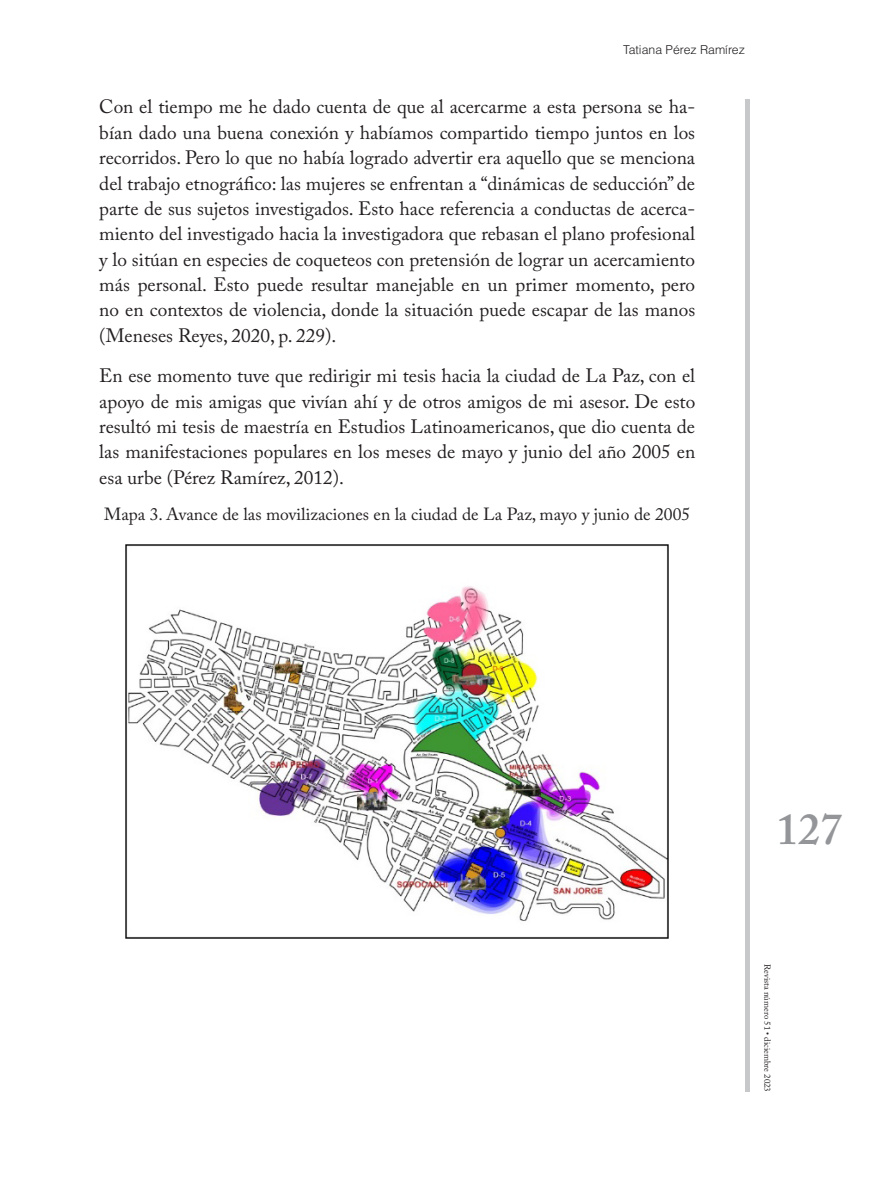
<style>
.page{position:relative;width:869px;height:1191px;background:#fff}
.page>*{position:absolute;margin:0;border:0;box-sizing:border-box;transform-origin:0 0}
.t1{font:600 43.75px "Adobe Caslon Pro";color:#939598}
.cuerpo{font:19.25px/25.4px "Adobe Caslon Pro";color:#231f20;text-align:justify}
.tituloGrafico{font:17.5px "Adobe Caslon Pro";color:#231f20}
.t2{font:300 12.25px "Helvetica LT Std";color:#231f20}
.t3{font:8.75px "Adobe Caslon Pro";color:#231f20}
</style>
<div class="page">
<div style="left:744px;top:99px;width:5px;height:992px;background:#c7c8ca"></div>
<img style="left:126px;top:545px;width:542px;height:393px">
<p class="t2" style="left:623px;top:42px;width:123px">Tatiana Pérez Ramírez</p>
<p class="cuerpo" style="left:99px;top:94px;width:597px">Con el tiempo me he dado cuenta de que al acercarme a esta persona se ha&shy;bían dado una buena conexión y habíamos compartido tiempo juntos en los recorridos. Pero lo que no había logrado advertir era aquello que se menciona del trabajo etnográfico: las mujeres se enfrentan a “dinámicas de seducción” de parte de sus sujetos investigados. Esto hace referencia a conductas de acerca&shy;miento del investigado hacia la investigadora que rebasan el plano profesional y lo sitúan en especies de coqueteos con pretensión de lograr un acercamiento más personal. Esto puede resultar manejable en un primer momento, pero no en contextos de violencia, donde la situación puede escapar de las manos (Meneses Reyes, 2020, p. 229).</p>
<p class="cuerpo" style="left:99px;top:363px;width:597px">En ese momento tuve que redirigir mi tesis hacia la ciudad de La Paz, con el apoyo de mis amigas que vivían ahí y de otros amigos de mi asesor. De esto resultó mi tesis de maestría en Estudios Latinoamericanos, que dio cuenta de las manifestaciones populares en los meses de mayo y junio del año 2005 en esa urbe (Pérez Ramírez, 2012).</p>
<p class="tituloGrafico" style="left:104px;top:503px;width:587px">Mapa 3. Avance de las movilizaciones en la ciudad de La Paz, mayo y junio de 2005</p>
<h1 class="t1" style="left:776px;top:803px;width:67px">127</h1>
<p class="t3" style="left:772px;top:964px;width:129px;rotate:90deg">Revista número 51 • diciembre 2023</p>
</div>
